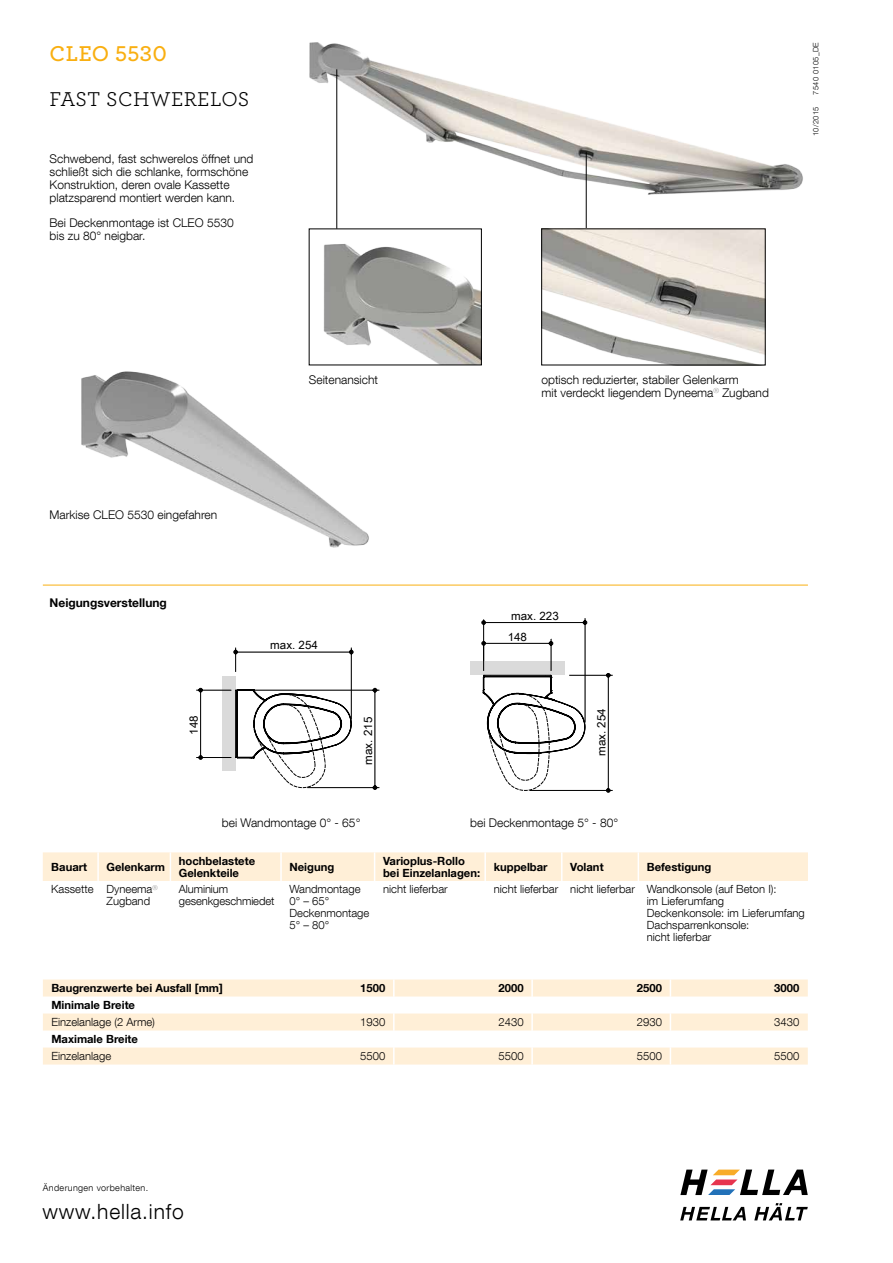
<style>
.page{position:relative;width:893px;height:1263px;background:#fff}
.page>*{position:absolute;margin:0;border:0;box-sizing:border-box;transform-origin:0 0}
.t1{font:600 22.5px "Archer";letter-spacing:.02em;color:#f9af11}
.t2{font:300 21px "Helvetica Neue LT Com";letter-spacing:.04em;color:#000}
.t3{font:21px "Archer";letter-spacing:.02em;color:#000}
.t4{font:300 12px/12.8px "Helvetica Neue LT Com";color:#000}
.t5{font:700 12px "Helvetica Neue LT Com";color:#000}
.t6{font:11.55px "Arial Unicode MS";color:#000}
.t7{font:300 11.25px/12px "Helvetica Neue LT Com";color:#000}
.t8{font:700 11.25px/12px "Helvetica Neue LT Com";color:#000}
.t9{font:300 9px "Helvetica Neue LT Com";letter-spacing:.04em;color:#010000}
.t10{font:300 7.5px "Helvetica Neue LT Com";letter-spacing:.04em;color:#000}
.t11{font:300 7.5px "Helvetica Neue LT Com";letter-spacing:.04em;color:#010000}
</style>
<div class="page">
<img style="left:309px;top:42px;width:494px;height:171px">
<img style="left:42px;top:353px;width:482px;height:233px">
<svg style="left:43px;top:979px;width:765px;height:85px"></svg>
<hr style="left:43px;top:585px;width:765px;height:1px;background:#f9af11">
<svg style="left:680px;top:1169px;width:128px;height:26px"></svg>
<svg style="left:680px;top:1207px;width:66px;height:13px"></svg>
<svg style="left:754px;top:1203px;width:54px;height:17px"></svg>
<hr style="left:337px;top:69px;width:1px;height:160px;background:#000">
<hr style="left:586px;top:152px;width:1px;height:77px;background:#000">
<img style="left:311px;top:244px;width:169px;height:119px">
<img style="left:543px;top:231px;width:220px;height:132px">
<div style="left:43px;top:852px;width:765px;height:29px;background:#ffefd7"></div>
<hr style="left:307px;top:787px;width:72px;height:1px;background:#000">
<hr style="left:251px;top:690px;width:128px;height:1px;background:#000">
<hr style="left:375px;top:690px;width:1px;height:98px;background:#000">
<hr style="left:351px;top:648px;width:1px;height:71px;background:#000">
<svg style="left:234px;top:648px;width:4px;height:24px"></svg>
<hr style="left:236px;top:652px;width:115px;height:1px;background:#000">
<div style="left:222px;top:676px;width:14px;height:95px;background:#dadada"></div>
<hr style="left:196px;top:690px;width:35px;height:1px;background:#000">
<hr style="left:196px;top:757px;width:35px;height:1px;background:#000">
<hr style="left:200px;top:690px;width:1px;height:67px;background:#000">
<svg style="left:235px;top:689px;width:117px;height:99px"></svg>
<hr style="left:585px;top:618px;width:1px;height:104px;background:#000">
<hr style="left:483px;top:619px;width:1px;height:53px;background:#000">
<hr style="left:484px;top:622px;width:101px;height:1px;background:#000">
<hr style="left:530px;top:790px;width:83px;height:1px;background:#000">
<hr style="left:569px;top:675px;width:44px;height:1px;background:#000">
<hr style="left:608px;top:675px;width:1px;height:115px;background:#000">
<div style="left:470px;top:662px;width:95px;height:13px;background:#dadada"></div>
<hr style="left:483px;top:641px;width:1px;height:30px;background:#000">
<hr style="left:551px;top:639px;width:1px;height:32px;background:#000">
<hr style="left:484px;top:643px;width:67px;height:1px;background:#000">
<svg style="left:482px;top:675px;width:104px;height:116px"></svg>
<h1 class="t1" style="left:50px;top:36px;width:119px">CLEO 5530</h1>
<h2 class="t3" style="left:50px;top:84px;width:201px">FAST SCHWERELOS</h2>
<p class="t4" style="left:50px;top:152px;width:205px">Schwebend, fast schwerelos öffnet und schließt sich die schlanke, formschöne Konstruktion, deren ovale Kassette platzsparend montiert werden kann.</p>
<p class="t4" style="left:50px;top:216px;width:186px">Bei Deckenmontage ist CLEO 5530 bis zu 80° neigbar.</p>
<p class="t10" style="left:811px;top:95px;width:54px;rotate:-90deg">7540 0105_DE</p>
<p class="t11" style="left:811px;top:136px;width:31px;rotate:-90deg">10/2015</p>
<p class="t4" style="left:50px;top:508px;width:169px">Markise CLEO 5530 eingefahren</p>
<p class="t5" style="left:50px;top:595px;width:119px">Neigungsverstellung</p>
<p class="t6" style="left:185px;top:735px;width:21px;rotate:-90deg">148</p>
<p class="t4" style="left:309px;top:373px;width:71px">Seitenansicht</p>
<p class="t6" style="left:270px;top:637px;width:49px">max. 254</p>
<p class="t6" style="left:360px;top:765px;width:49px;rotate:-90deg">max. 215</p>
<p class="t4" style="left:541px;top:373px;width:229px">optisch reduzierter, stabiler Gelenkarm<br>mit verdeckt liegendem Dyneema<sup>®</sup> Zugband</p>
<p class="t6" style="left:511px;top:607px;width:49px">max. 223</p>
<p class="t6" style="left:508px;top:628px;width:21px">148</p>
<p class="t6" style="left:593px;top:756px;width:49px;rotate:-90deg">max. 254</p>
<p class="t4" style="left:222px;top:816px;width:140px">bei Wandmontage 0° - 65°</p>
<p class="t4" style="left:470px;top:816px;width:149px">bei Deckenmontage 5° - 80°</p>
<p class="t8" style="left:51px;top:860px;width:37px">Bauart</p>
<p class="t8" style="left:107px;top:860px;width:60px">Gelenkarm</p>
<p class="t8" style="left:179px;top:854px;width:78px">hochbelastete<br>Gelenkteile</p>
<p class="t8" style="left:290px;top:860px;width:46px">Neigung</p>
<p class="t8" style="left:383px;top:854px;width:99px">Varioplus-Rollo bei Einzelanlagen:</p>
<p class="t8" style="left:494px;top:860px;width:55px">kuppelbar</p>
<p class="t8" style="left:570px;top:860px;width:35px">Volant</p>
<p class="t8" style="left:647px;top:860px;width:66px">Befestigung</p>
<p class="t7" style="left:107px;top:883px;width:53px;text-indent:-55px">Kassette Dyneema<sup>®<br></sup>Zugband</p>
<p class="t7" style="left:179px;top:883px;width:97px">Aluminium gesenkgeschmiedet</p>
<p class="t7" style="left:290px;top:883px;width:81px">Wandmontage<br>0° – 65°<br>Deckenmontage<br>5° – 80°</p>
<p class="t7" style="left:383px;top:883px;width:66px">nicht lieferbar</p>
<p class="t7" style="left:647px;top:883px;width:159px;text-indent:-153px">nicht lieferbar nicht lieferbar Wandkonsole (auf Beton I):<br>im Lieferumfang<br>Deckenkonsole: im Lieferumfang<br>Dachsparrenkonsole:<br>nicht lieferbar</p>
<p class="t8" style="left:51px;top:982px;width:173px">Baugrenzwerte bei Ausfall [mm]</p>
<p class="t8" style="left:360px;top:982px;width:27px">1500</p>
<p class="t8" style="left:499px;top:982px;width:27px">2000</p>
<p class="t8" style="left:637px;top:982px;width:27px">2500</p>
<p class="t8" style="left:774px;top:982px;width:27px">3000</p>
<p class="t8" style="left:51px;top:999px;width:85px">Minimale Breite</p>
<p class="t7" style="left:51px;top:1016px;width:105px">Einzelanlage (2 Arme)</p>
<p class="t7" style="left:360px;top:1016px;width:27px">1930</p>
<p class="t7" style="left:499px;top:1016px;width:27px">2430</p>
<p class="t7" style="left:637px;top:1016px;width:27px">2930</p>
<p class="t7" style="left:774px;top:1016px;width:27px">3430</p>
<p class="t8" style="left:51px;top:1033px;width:88px">Maximale Breite</p>
<p class="t7" style="left:51px;top:1050px;width:61px">Einzelanlage</p>
<p class="t7" style="left:360px;top:1050px;width:27px">5500</p>
<p class="t7" style="left:499px;top:1050px;width:27px">5500</p>
<p class="t7" style="left:637px;top:1050px;width:27px">5500</p>
<p class="t7" style="left:774px;top:1050px;width:27px">5500</p>
<p class="t9" style="left:43px;top:1182px;width:107px">Änderungen vorbehalten.</p>
<h2 class="t2" style="left:43px;top:1198px;width:143px">www.hella.info</h2>
</div>
